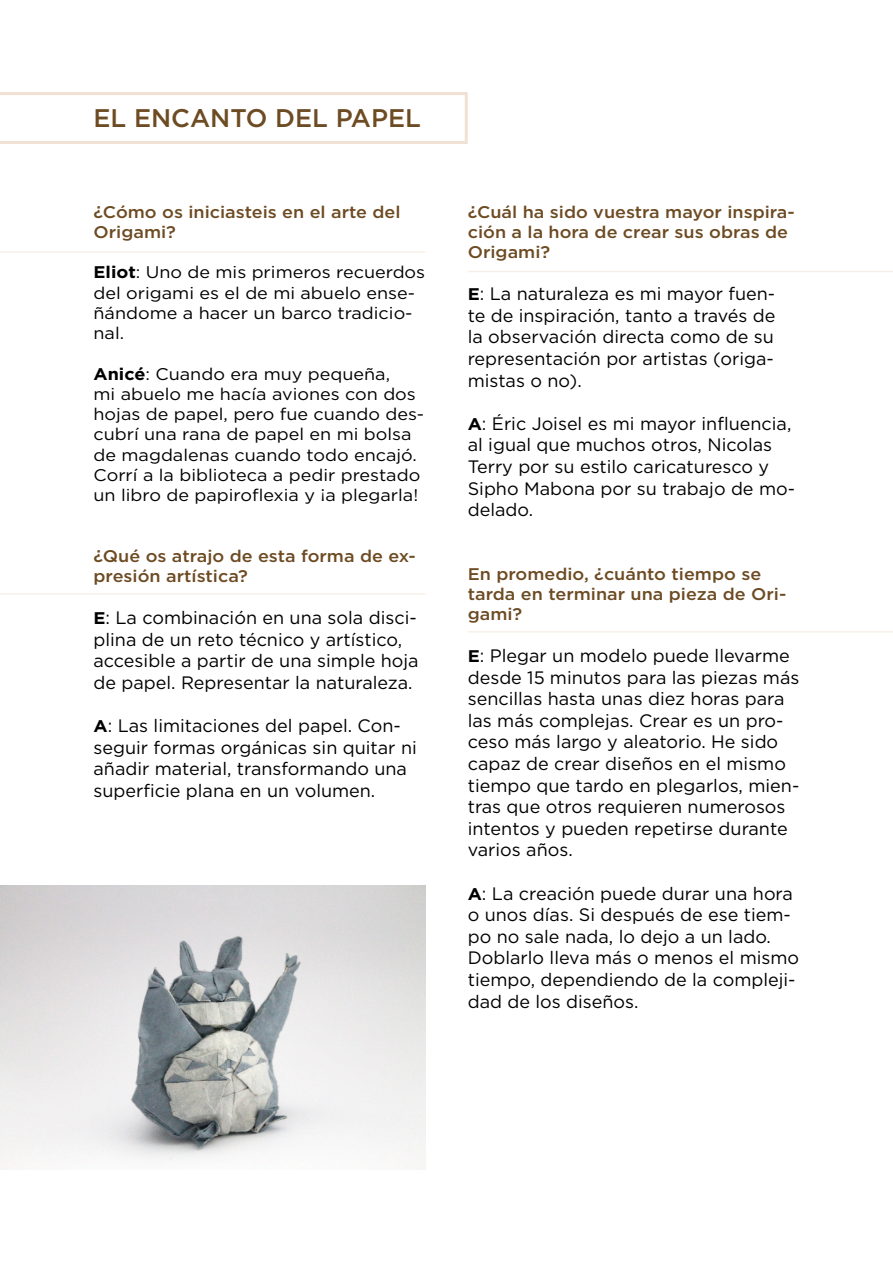
<style>
.page{position:relative;width:893px;height:1263px;background:#fff}
.page>*{position:absolute;margin:0;border:0;box-sizing:border-box;transform-origin:0 0}
.t1{font:500 25.5px "Gotham";color:#6d4b23}
.t2{font:18px/21.6px "Gotham";color:#000}
.t3{font:16.8px/20.2px "Gotham";color:#000;scale:1.07 1}
.t4{font:500 16.8px/20.2px "Gotham";color:#6d4b23;scale:1.07 1}
.s1{font-weight:700}
.s2{font-weight:700;font-size:16.8px}
</style>
<div class="page">
<svg style="left:0;top:92px;width:468px;height:52px"></svg>
<hr style="left:0;top:251px;width:425px;height:2px;background:#cd9c6c">
<hr style="left:468px;top:271px;width:425px;height:1px;background:#cd9c6c">
<hr style="left:468px;top:631px;width:425px;height:1px;background:#cd9c6c">
<hr style="left:0;top:593px;width:425px;height:2px;background:#cd9c6c">
<img style="left:0;top:886px;width:425px;height:283px">
<h1 class="t1" style="left:94px;top:101px;width:329px">EL ENCANTO DEL PAPEL</h1>
<p class="t4" style="left:94px;top:201px;width:288px">¿Cómo os iniciasteis en el arte del<br>Origami?</p>
<p class="t3" style="left:94px;top:262px;width:311px"><span class="s1">Eliot</span>: Uno de mis primeros recuerdos del origami es el de mi abuelo ense&shy;ñándome a hacer un barco tradicio&shy;nal.</p>
<p class="t3" style="left:94px;top:363px;width:311px"><span class="s1">Anicé</span>: Cuando era muy pequeña,<br>mi abuelo me hacía aviones con dos hojas de papel, pero fue cuando des&shy;cubrí una rana de papel en mi bolsa de magdalenas cuando todo encajó.<br>Corrí a la biblioteca a pedir prestado un libro de papiroflexia y ¡a plegarla!</p>
<p class="t4" style="left:94px;top:546px;width:303px">¿Qué os atrajo de esta forma de ex&shy;presión artística?</p>
<p class="t2" style="left:94px;top:606px;width:327px"><span class="s2">E</span>: La combinación en una sola disci&shy;plina de un reto técnico y artístico, accesible a partir de una simple hoja de papel. Representar la naturaleza.</p>
<p class="t2" style="left:94px;top:714px;width:325px"><span class="s2">A</span>: Las limitaciones del papel. Con&shy;seguir formas orgánicas sin quitar ni añadir material, transformando una superficie plana en un volumen.</p>
<p class="t4" style="left:468px;top:201px;width:307px">¿Cuál ha sido vuestra mayor inspira&shy;ción a la hora de crear sus obras de<br>Origami?</p>
<p class="t2" style="left:468px;top:282px;width:309px;text-align:justify"><span class="s2">E</span>: La naturaleza es mi mayor fuen&shy;te de inspiración, tanto a través de la observación directa como de su representación por artistas (origa&shy;mistas o no).</p>
<p class="t2" style="left:468px;top:412px;width:329px"><span class="s2">A</span>: Éric Joisel es mi mayor influencia, al igual que muchos otros, Nicolas<br>Terry por su estilo caricaturesco y<br>Sipho Mabona por su trabajo de mo&shy;delado.</p>
<p class="t4" style="left:468px;top:563px;width:299px">En promedio, ¿cuánto tiempo se tarda en terminar una pieza de Ori&shy;gami?</p>
<p class="t2" style="left:468px;top:644px;width:333px"><span class="s2">E</span>: Plegar un modelo puede llevarme desde 15 minutos para las piezas más sencillas hasta unas diez horas para las más complejas. Crear es un pro&shy;ceso más largo y aleatorio. He sido capaz de crear diseños en el mismo tiempo que tardo en plegarlos, mien&shy;tras que otros requieren numerosos intentos y pueden repetirse durante varios años.</p>
<p class="t2" style="left:468px;top:882px;width:333px"><span class="s2">A</span>: La creación puede durar una hora o unos días. Si después de ese tiem&shy;po no sale nada, lo dejo a un lado.<br>Doblarlo lleva más o menos el mismo tiempo, dependiendo de la compleji&shy;dad de los diseños.</p>
</div>
